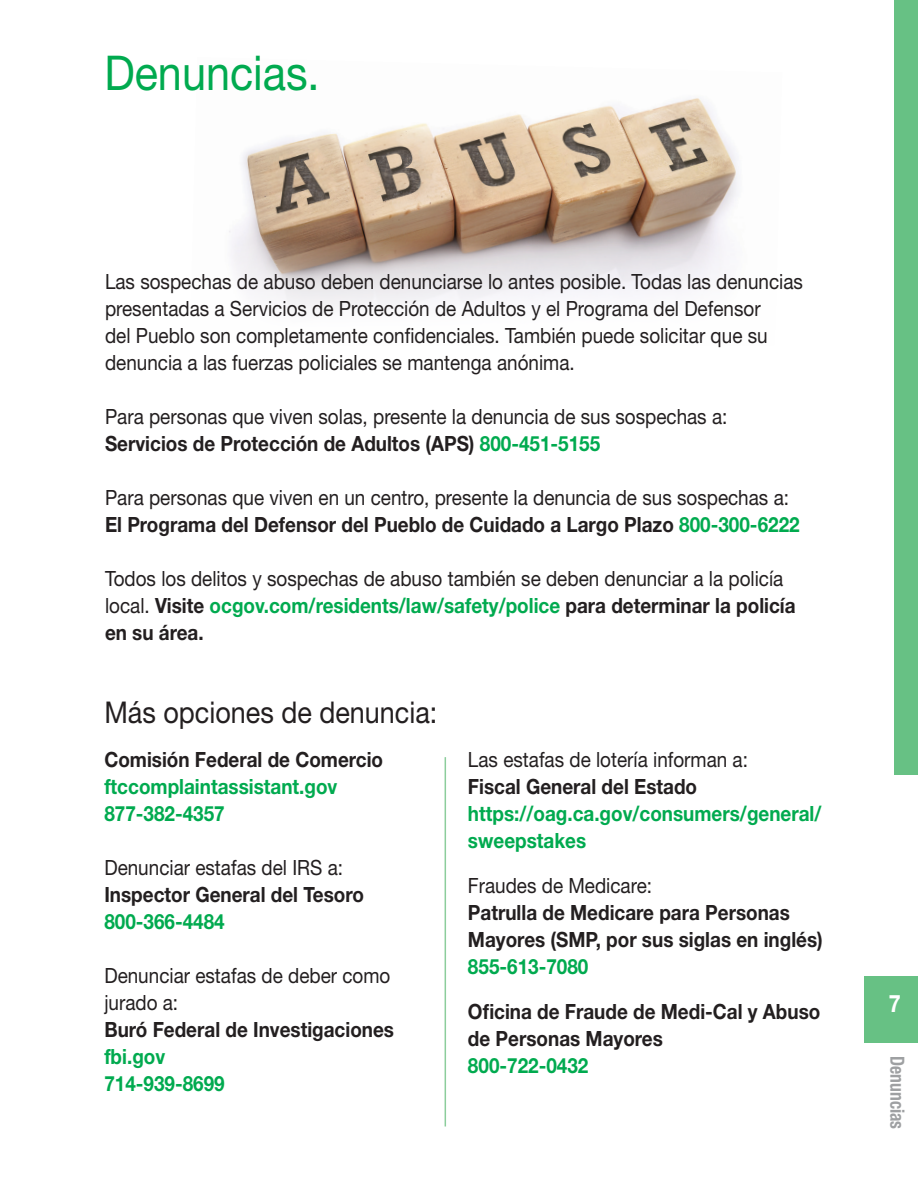
<style>
.page{position:relative;width:918px;height:1188px;background:#fff}
.page>*{position:absolute;margin:0;border:0;box-sizing:border-box;transform-origin:0 0}
.T5_32{font:48px "Helvetica Neue LT Std";color:#00aa4f;scale:.9 1}
.H1_20{font:30px "Helvetica Neue LT Std";color:#231f20;scale:.9 1}
.t1{font:700 24px "Helvetica Neue LT Std";color:#fff;scale:.9 1}
.t2{font:21px/27px "Helvetica Neue LT Std";color:#231f20;scale:.9 1}
.t3{font:700 21px/27px "Helvetica Neue LT Std";color:#231f20;scale:.9 1}
.t4{font:700 21px/27px "Helvetica Neue LT Std";color:#00aa4f;scale:.9 1}
.t5{font:700 condensed 19.5px "Helvetica Neue LT Std";color:#9ea0a2;scale:.9 1}
.s1{color:#00aa4f}
.s2{font-weight:700}
.s3{font-weight:700;color:#00aa4f}
</style>
<div class="page">
<div style="left:894px;top:0;width:24px;height:775px;background:#67c184"></div>
<div style="left:864px;top:976px;width:54px;height:67px;background:#67c184"></div>
<img style="left:229px;top:98px;width:509px;height:210px">
<hr style="left:445px;top:757px;width:1px;height:370px;background:#8ccd9c">
<p class="T5_32" style="left:104px;top:44px;width:241px">Denuncias.</p>
<p class="t2" style="left:105px;top:267px;width:777px">Las sospechas de abuso deben denunciarse lo antes posible. Todas las denuncias presentadas a Servicios de Protección de Adultos y el Programa del Defensor<br>del Pueblo son completamente confidenciales. También puede solicitar que su denuncia a las fuerzas policiales se mantenga anónima.</p>
<p class="t2" style="left:105px;top:402px;width:693px">Para personas que viven solas, presente la denuncia de sus sospechas a:</p>
<p class="t3" style="left:105px;top:429px;width:552px">Servicios de Protección de Adultos (APS) <span class="s1">800-451-5155</span></p>
<p class="t2" style="left:105px;top:483px;width:762px">Para personas que viven en un centro, presente la denuncia de sus sospechas a:</p>
<p class="t3" style="left:105px;top:510px;width:773px">El Programa del Defensor del Pueblo de Cuidado a Largo Plazo <span class="s1">800-300-6222</span></p>
<p class="t2" style="left:105px;top:564px;width:769px">Todos los delitos y sospechas de abuso también se deben denunciar a la policía local. <span class="s2">Visite</span> <span class="s3">ocgov.com/residents/law/safety/police</span> <span class="s2">para determinar la policía en su área.</span></p>
<p class="H1_20" style="left:104px;top:695px;width:372px">Más opciones de denuncia:</p>
<p class="t3" style="left:104px;top:745px;width:311px">Comisión Federal de Comercio</p>
<p class="t4" style="left:104px;top:772px;width:260px">ftccomplaintassistant.gov</p>
<p class="t4" style="left:104px;top:799px;width:135px">877-382-4357</p>
<p class="t2" style="left:104px;top:854px;width:267px">Denunciar estafas del IRS a:</p>
<p class="t3" style="left:104px;top:880px;width:290px">Inspector General del Tesoro</p>
<p class="t4" style="left:104px;top:907px;width:135px">800-366-4484</p>
<p class="t2" style="left:104px;top:962px;width:319px">Denunciar estafas de deber como jurado a:</p>
<p class="t3" style="left:104px;top:1015px;width:323px">Buró Federal de Investigaciones</p>
<p class="t4" style="left:104px;top:1042px;width:69px">fbi.gov</p>
<p class="t4" style="left:104px;top:1069px;width:135px">714-939-8699</p>
<p class="t2" style="left:468px;top:746px;width:313px">Las estafas de lotería informan a:</p>
<p class="t3" style="left:468px;top:772px;width:256px">Fiscal General del Estado</p>
<p class="t4" style="left:468px;top:799px;width:394px">https://oag.ca.gov/consumers/general/ sweepstakes</p>
<p class="t2" style="left:468px;top:872px;width:206px">Fraudes de Medicare:</p>
<p class="t3" style="left:468px;top:898px;width:396px">Patrulla de Medicare para Personas<br>Mayores (SMP, por sus siglas en inglés)</p>
<p class="t4" style="left:468px;top:952px;width:135px">855-613-7080</p>
<p class="t3" style="left:468px;top:997px;width:393px">Oficina de Fraude de Medi-Cal y Abuso de Personas Mayores</p>
<p class="t4" style="left:468px;top:1051px;width:135px">800-722-0432</p>
<p class="t1" style="left:889px;top:988px;width:15px">7</p>
<p class="t5" style="left:909px;top:1056px;width:83px;rotate:90deg">Denuncias</p>
</div>
